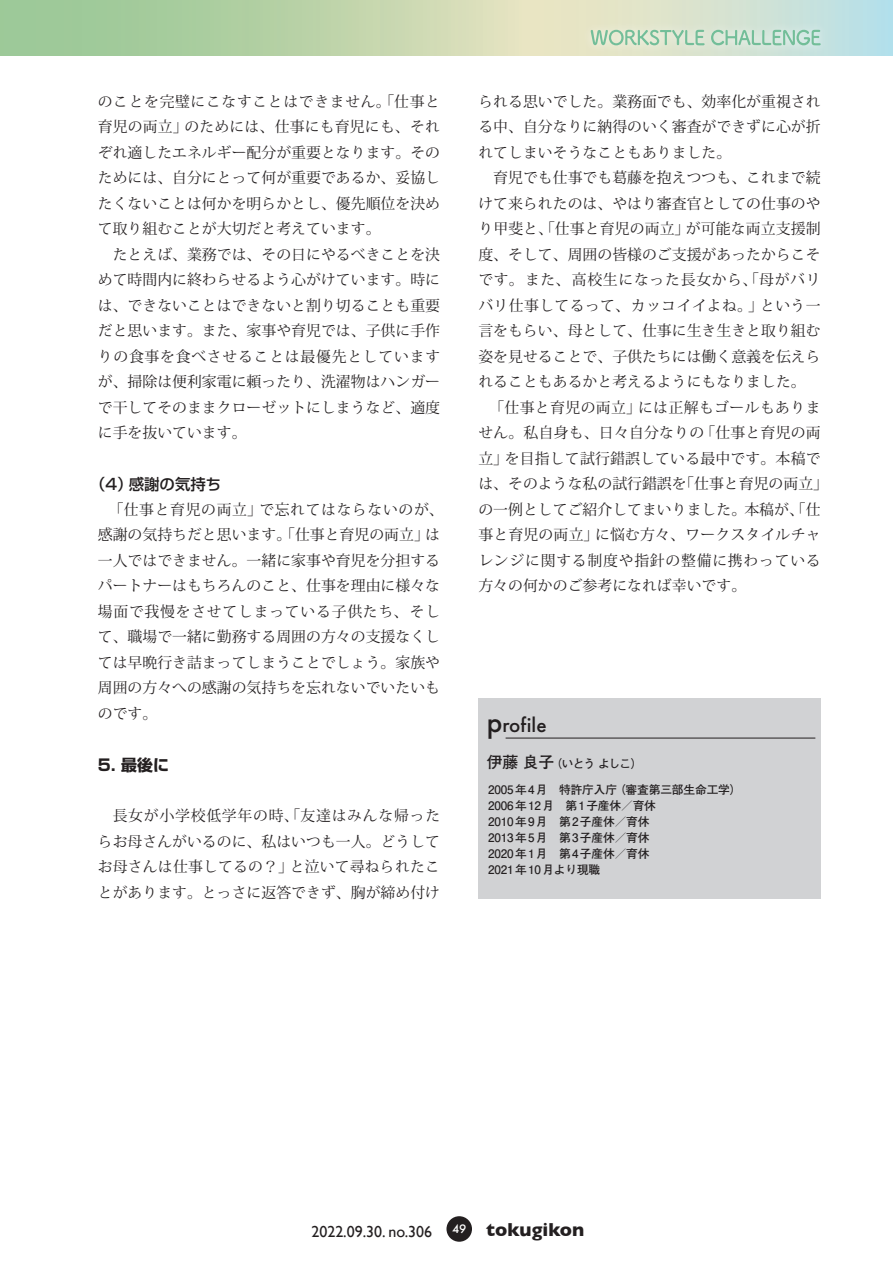
<style>
.page{position:relative;width:893px;height:1263px;background:#fff}
.page>*{position:absolute;margin:0;border:0;box-sizing:border-box;transform-origin:0 0}
.t1{font:500 21.3px "Futura PT";color:#231f20}
.t2{font:15.9px "Gill Sans";color:#231f20}
.t3{font:700 15.9px "Shin Go Pro";color:#231f20}
.t4{font:500 15.45px "Shin Go Pro";color:#231f20}
.t5{font:14.85px/25.5px "Koz Min Pro";color:#231f20}
.t6{font:700 11.7px/15.9px "Futo Go B101 Pro";letter-spacing:-.01em;color:#231f20}
.s1{font-size:29.7px}
.s2{font-size:15.9px}
.s3{font-weight:700;font-size:19.2px}
</style>
<div class="page">
<div style="left:446px;top:1216px;width:26px;height:26px;background:#231f20;border-radius:50%"></div>
<svg style="left:0;top:0;width:893px;height:55px;background:#bfd6b3"></svg>
<div style="left:581px;top:20px;width:248px;height:35px;background:#fff;opacity:.75"></div>
<svg style="left:591px;top:30px;width:230px;height:15px;background:#b7d8c1"></svg>
<div style="left:478px;top:698px;width:343px;height:201px;background:#d1d2d4"></div>
<hr style="left:506px;top:738px;width:309px;height:1px;background:#231f20">
<p class="t5" style="left:98px;top:88px;width:344px">のことを完璧にこなすことはできません。「仕事と育児の両立」のためには、仕事にも育児にも、それぞれ適したエネルギー配分が重要となります。そのためには、自分にとって何が重要であるか、妥協したくないことは何かを明らかとし、優先順位を決めて取り組むことが大切だと考えています。<br>　たとえば、業務では、その日にやるべきことを決めて時間内に終わらせるよう心がけています。時には、できないことはできないと割り切ることも重要だと思います。また、家事や育児では、子供に手作りの食事を食べさせることは最優先としていますが、掃除は便利家電に頼ったり、洗濯物はハンガーで干してそのままクローゼットにしまうなど、適度に手を抜いています。</p>
<p class="t4" style="left:90px;top:471px;width:133px">（4）感謝の気持ち</p>
<p class="t5" style="left:98px;top:496px;width:348px">　「仕事と育児の両立」で忘れてはならないのが、感謝の気持ちだと思います。「仕事と育児の両立」は一人ではできません。一緒に家事や育児を分担するパートナーはもちろんのこと、仕事を理由に様々な場面で我慢をさせてしまっている子供たち、そして、職場で一緒に勤務する周囲の方々の支援なくしては早晩行き詰まってしまうことでしょう。家族や周囲の方々への感謝の気持ちを忘れないでいたいものです。</p>
<p class="t3" style="left:98px;top:752px;width:73px">5. 最後に</p>
<p class="t5" style="left:98px;top:802px;width:344px;text-align:justify">　長女が小学校低学年の時、「友達はみんな帰ったらお母さんがいるのに、私はいつも一人。どうしてお母さんは仕事してるの？」と泣いて尋ねられたことがあります。とっさに返答できず、胸が締め付け</p>
<p class="t5" style="left:478px;top:88px;width:351px">られる思いでした。業務面でも、効率化が重視される中、自分なりに納得のいく審査ができずに心が折れてしまいそうなこともありました。<br>　育児でも仕事でも葛藤を抱えつつも、これまで続けて来られたのは、やはり審査官としての仕事のやり甲斐と、「仕事と育児の両立」が可能な両立支援制度、そして、周囲の皆様のご支援があったからこそです。また、高校生になった長女から、「母がバリバリ仕事してるって、カッコイイよね。」という一言をもらい、母として、仕事に生き生きと取り組む姿を見せることで、子供たちには働く意義を伝えられることもあるかと考えるようにもなりました。<br>　「仕事と育児の両立」には正解もゴールもありません。私自身も、日々自分なりの「仕事と育児の両立」を目指して試行錯誤している最中です。本稿では、そのような私の試行錯誤を「仕事と育児の両立」の一例としてご紹介してまいりました。本稿が、「仕事と育児の両立」に悩む方々、ワークスタイルチャレンジに関する制度や指針の整備に携わっている方々の何かのご参考になれば幸いです。</p>
<h1 class="t1" style="left:487px;top:712px;width:61px"><span class="s1">p</span>rofile</h1>
<p class="t6" style="left:487px;top:754px;width:157px"><span class="s2">伊藤 良子</span>（いとう よしこ）</p>
<p class="t6" style="left:488px;top:780px;width:255px">2005年4月　特許庁入庁（審査第三部生命工学）<br>2006年12月　第1子産休／育休<br>2010年9月　第2子産休／育休<br>2013年5月　第3子産休／育休<br>2020年1月　第4子産休／育休<br>2021年10月より現職</p>
<p class="t2" style="left:311px;top:1222px;width:274px">2022.09.30. no.306 <sup>49</sup> <span class="s3">tokugikon</span></p>
</div>
